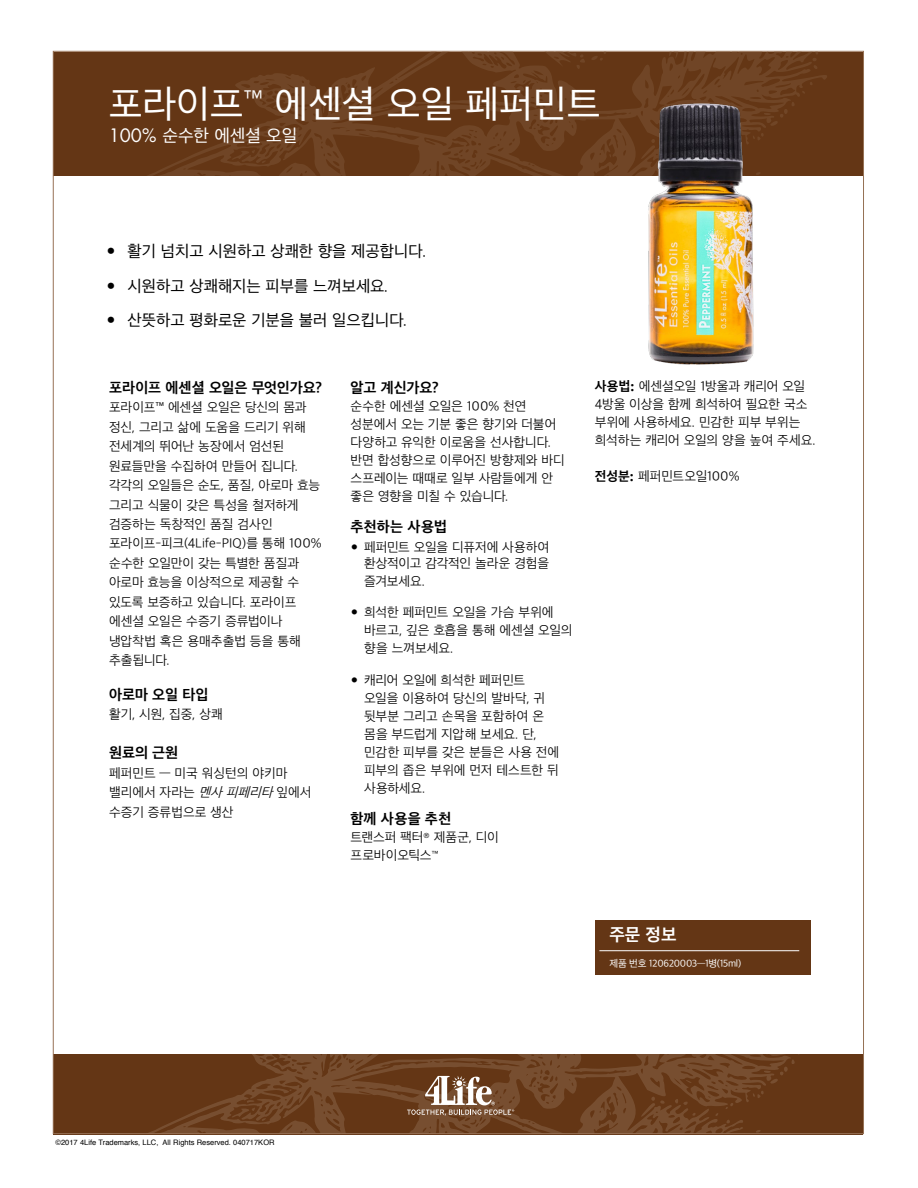
<style>
.page{position:relative;width:918px;height:1188px;background:#fff}
.page>*{position:absolute;margin:0;border:0;box-sizing:border-box;transform-origin:0 0}
.t1{font:39px "Apple SD Gothic Neo";color:#fff}
.t2{font:18px "Apple SD Gothic Neo";color:#fff}
.t3{font:700 17.85px "Apple SD Gothic Neo";color:#fff}
.t4{font:16.5px "Apple SD Gothic Neo";color:#000}
.t5{font:700 15px "Apple SD Gothic Neo";color:#000}
.t6{font:300 13.5px/18px "Apple SD Gothic Neo";letter-spacing:-.005em;color:#000}
.t7{font:10.2px "Apple SD Gothic Neo";letter-spacing:-.025em;color:#fff}
.t8{font:7.5px "Helvetica";color:#000}
.s1{font-family:"Futura Std"}
.s2{font-style:italic}
.s3{font-family:"Futura Std";font-weight:400}
.s4{font-weight:700}
.s5{font-family:"Futura Std";font-weight:800}
</style>
<div class="page">
<div style="left:54px;top:1054px;width:809px;height:81px;background:#643615"></div>
<div style="left:54px;top:52px;width:809px;height:124px;background:#643615"></div>
<svg style="left:148px;top:53px;width:679px;height:123px"></svg>
<svg style="left:641px;top:139px;width:6px;height:21px"></svg>
<svg style="left:516px;top:85px;width:12px;height:7px"></svg>
<svg style="left:809px;top:81px;width:4px;height:4px"></svg>
<svg style="left:755px;top:172px;width:6px;height:3px"></svg>
<svg style="left:262px;top:160px;width:4px;height:3px"></svg>
<svg style="left:231px;top:142px;width:25px;height:18px"></svg>
<svg style="left:812px;top:53px;width:7px;height:17px"></svg>
<svg style="left:754px;top:101px;width:41px;height:40px"></svg>
<svg style="left:669px;top:53px;width:12px;height:6px"></svg>
<svg style="left:591px;top:53px;width:15px;height:8px"></svg>
<svg style="left:576px;top:54px;width:9px;height:16px"></svg>
<svg style="left:151px;top:1054px;width:648px;height:78px"></svg>
<svg style="left:692px;top:1113px;width:4px;height:3px"></svg>
<svg style="left:641px;top:1096px;width:24px;height:22px"></svg>
<svg style="left:725px;top:1103px;width:8px;height:6px"></svg>
<svg style="left:675px;top:1098px;width:13px;height:8px"></svg>
<svg style="left:755px;top:1130px;width:6px;height:2px"></svg>
<svg style="left:262px;top:1118px;width:4px;height:3px"></svg>
<svg style="left:231px;top:1100px;width:25px;height:18px"></svg>
<svg style="left:686px;top:1080px;width:6px;height:3px"></svg>
<svg style="left:763px;top:1059px;width:32px;height:25px"></svg>
<svg style="left:724px;top:1119px;width:22px;height:13px"></svg>
<svg style="left:753px;top:1090px;width:11px;height:9px"></svg>
<svg style="left:407px;top:1076px;width:107px;height:40px"></svg>
<div style="left:595px;top:920px;width:216px;height:55px;background:#643615"></div>
<hr style="left:599px;top:950px;width:200px;height:1px;background:#fff">
<img style="left:647px;top:101px;width:107px;height:264px">
<h1 class="t1" style="left:109px;top:83px;width:493px">포라이프<sup>™</sup> 에센셜 오일 페퍼민트</h1>
<h2 class="t2" style="left:109px;top:125px;width:190px"><span class="s1">100%</span> 순수한 에센셜 오일</h2>
<p class="t4" style="left:106px;top:243px;width:322px"><span class="s1">•</span> 활기 넘치고 시원하고 상쾌한 향을 제공합니다.</p>
<p class="t4" style="left:106px;top:277px;width:284px"><span class="s1">•</span> 시원하고 상쾌해지는 피부를 느껴보세요.</p>
<p class="t4" style="left:106px;top:312px;width:303px"><span class="s1">•</span> 산뜻하고 평화로운 기분을 불러 일으킵니다.</p>
<p class="t5" style="left:109px;top:379px;width:214px">포라이프 에센셜 오일은 무엇인가요?</p>
<p class="t6" style="left:109px;top:398px;width:214px;line-height:19.5px">포라이프™ 에센셜 오일은 당신의 몸과 정신, 그리고 삶에 도움을 드리기 위해 전세계의 뛰어난 농장에서 엄선된 원료들만을 수집하여 만들어 집니다. 각각의 오일들은 순도, 품질, 아로마 효능 그리고 식물이 갖은 특성을 철저하게 검증하는 독창적인 품질 검사인 포라이프-피크(4Life-PIQ)를 통해 100% 순수한 오일만이 갖는 특별한 품질과 아로마 효능을 이상적으로 제공할 수 있도록 보증하고 있습니다. 포라이프 에센셜 오일은 수증기 증류법이나 냉압착법 혹은 용매추출법 등을 통해 추출됩니다.</p>
<p class="t5" style="left:109px;top:686px;width:101px">아로마 오일 타입</p>
<p class="t6" style="left:109px;top:706px;width:115px">활기, 시원, 집중, 상쾌</p>
<p class="t5" style="left:109px;top:745px;width:71px">원료의 근원</p>
<p class="t6" style="left:109px;top:764px;width:204px;line-height:19.5px">페퍼민트 — 미국 워싱턴의 야키마 밸리에서 자라는 <span class="s2">멘사 피페리타</span> 잎에서 수증기 증류법으로 생산</p>
<p class="t5" style="left:351px;top:379px;width:90px">알고 계신가요?</p>
<p class="t6" style="left:351px;top:397px;width:216px">순수한 에센셜 오일은 100% 천연 성분에서 오는 기분 좋은 향기와 더불어 다양하고 유익한 이로움을 선사합니다. 반면 합성향으로 이루어진 방향제와 바디 스프레이는 때때로 일부 사람들에게 안 좋은 영향을 미칠 수 있습니다.</p>
<p class="t5" style="left:351px;top:519px;width:98px">추천하는 사용법</p>
<p class="t6" style="left:351px;top:539px;width:201px;line-height:16.2px;text-align:right"><span class="s3">•</span> 페퍼민트 오일을 디퓨저에 사용하여 환상적이고 감각적인 놀라운 경험을</p>
<p class="t6" style="left:364px;top:573px;width:62px">즐겨보세요.</p>
<p class="t6" style="left:364px;top:604px;width:210px;text-indent:-14px"><span class="s3">•</span> 희석한 페퍼민트 오일을 가슴 부위에 바르고, 깊은 호흡을 통해 에센셜 오일의 향을 느껴보세요.</p>
<p class="t6" style="left:364px;top:672px;width:197px;text-indent:-14px"><span class="s3">•</span> 캐리어 오일에 희석한 페퍼민트 오일을 이용하여 당신의 발바닥, 귀 뒷부분 그리고 손목을 포함하여 온 몸을 부드럽게 지압해 보세요. 단, 민감한 피부를 갖은 분들은 사용 전에 피부의 좁은 부위에 먼저 테스트한 뒤 사용하세요.</p>
<p class="t5" style="left:351px;top:811px;width:102px">함께 사용을 추천</p>
<p class="t6" style="left:351px;top:829px;width:150px">트랜스퍼 팩터<sup>®</sup> 제품군, 디이 프로바이오틱스<sup>™</sup></p>
<p class="t6" style="left:595px;top:378px;width:222px"><span class="s4">사용법</span><span class="s5">:</span> 에센셜오일 1방울과 캐리어 오일<br>4방울 이상을 함께 희석하여 필요한 국소 부위에 사용하세요. 민감한 피부 부위는 희석하는 캐리어 오일의 양을 높여 주세요.</p>
<p class="t6" style="left:595px;top:468px;width:146px"><span class="s4">전성분</span><span class="s5">:</span> 페퍼민트오일100%</p>
<h3 class="t3" style="left:610px;top:925px;width:69px">주문 정보</h3>
<p class="t7" style="left:610px;top:958px;width:133px">제품 번호 120620003—1병(15ml)</p>
<p class="t8" style="left:56px;top:1136px;width:220px">©2017 4Life Trademarks, LLC, All Rights Reserved. 040717KOR</p>
</div>
